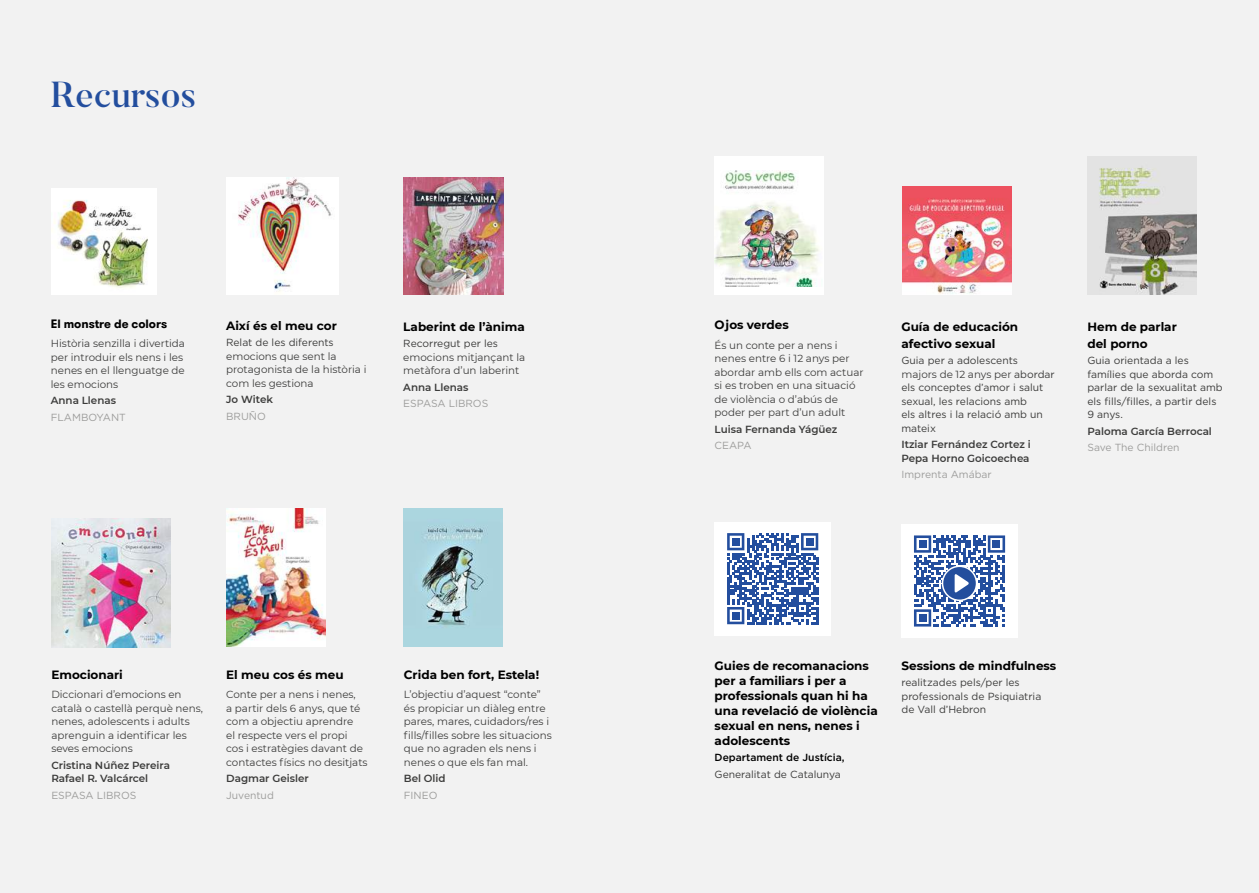
<style>
.page{position:relative;width:1259px;height:893px;background:#f2f2f2}
.page>*{position:absolute;margin:0;border:0;box-sizing:border-box;transform-origin:0 0}
.t1{font:500 36px "Butler";color:#234e9e}
.t2{font:700 12px/15px "Montserrat";color:#000}
.t3{font:700 12px "GT Walsheim Pro";color:#000}
.t4{font:10.35px/13.5px "Montserrat";color:#3c3c3b}
.t5{font:10.35px/13.5px "Gotham";color:#3c3c3b}
.t6{font:600 10.35px/13.5px "Montserrat";color:#3c3c3b}
.t7{font:10.35px "Gotham";color:#9d9d9c}
.t8{font:500 10.35px "Gotham";color:#000}
.s1{font-family:"Gotham"}
</style>
<div class="page">
<img style="left:404px;top:178px;width:99px;height:116px">
<img style="left:51px;top:189px;width:105px;height:105px">
<img style="left:51px;top:519px;width:120px;height:129px">
<img style="left:226px;top:178px;width:112px;height:116px">
<img style="left:404px;top:508px;width:98px;height:138px">
<img style="left:227px;top:508px;width:98px;height:138px">
<div style="left:714px;top:157px;width:109px;height:138px;background:#fff"></div>
<img style="left:714px;top:171px;width:105px;height:116px">
<img style="left:1087px;top:157px;width:109px;height:138px">
<img style="left:902px;top:186px;width:109px;height:109px">
<div style="left:714px;top:522px;width:116px;height:113px;background:#fff"></div>
<svg style="left:727px;top:533px;width:91px;height:91px"></svg>
<div style="left:732px;top:538px;width:7px;height:7px;background:#234e9e"></div>
<div style="left:806px;top:538px;width:7px;height:7px;background:#234e9e"></div>
<div style="left:732px;top:612px;width:7px;height:7px;background:#234e9e"></div>
<div style="left:901px;top:524px;width:116px;height:114px;background:#fff"></div>
<svg style="left:914px;top:535px;width:91px;height:92px"></svg>
<h1 class="t1" style="left:51px;top:72px;width:147px">Recursos</h1>
<p class="t3" style="left:51px;top:316px;width:118px">El monstre de colors</p>
<p class="t4" style="left:51px;top:337px;width:136px">Història senzilla i divertida per introduir els nens i les nenes en el llenguatge de les emocions</p>
<p class="t6" style="left:51px;top:394px;width:67px">Anna Llenas</p>
<p class="t7" style="left:51px;top:411px;width:76px">FLAMBOYANT</p>
<p class="t2" style="left:226px;top:317px;width:112px">Així és el meu cor</p>
<p class="t5" style="left:226px;top:335px;width:109px">Relat de les diferents</p>
<p class="t4" style="left:226px;top:349px;width:142px">emocions que sent la protagonista de la història i com les gestiona</p>
<p class="t6" style="left:226px;top:392px;width:48px">Jo Witek</p>
<p class="t7" style="left:226px;top:409px;width:41px">BRUÑO</p>
<p class="t2" style="left:403px;top:318px;width:123px">Laberint de l’ànima</p>
<p class="t5" style="left:403px;top:336px;width:96px">Recorregut per les</p>
<p class="t4" style="left:403px;top:350px;width:123px">emocions mitjançant la metàfora d’un laberint</p>
<p class="t6" style="left:403px;top:380px;width:67px">Anna Llenas</p>
<p class="t7" style="left:403px;top:397px;width:86px">ESPASA LIBROS</p>
<p class="t2" style="left:51px;top:667px;width:73px">Emocionari</p>
<p class="t4" style="left:51px;top:688px;width:153px">Diccionari d’emocions en català o castellà perquè nens, nenes, adolescents i adults aprenguin a identificar les seves emocions</p>
<p class="t6" style="left:51px;top:758px;width:120px">Cristina Núñez Pereira<br>Rafael R. Valcárcel</p>
<p class="t7" style="left:51px;top:789px;width:86px">ESPASA LIBROS</p>
<p class="t2" style="left:226px;top:667px;width:119px">El meu cos és meu</p>
<p class="t4" style="left:226px;top:688px;width:143px">Conte per a nens i nenes,<br>a partir dels 6 anys, que té com a objectiu aprendre<br>el respecte vers el propi<br>cos i estratègies davant de contactes físics no desitjats</p>
<p class="t6" style="left:226px;top:772px;width:84px">Dagmar Geisler</p>
<p class="t7" style="left:226px;top:789px;width:49px">Juventud</p>
<p class="t2" style="left:404px;top:667px;width:137px">Crida ben fort, Estela!</p>
<p class="t4" style="left:404px;top:688px;width:149px">L’objectiu d’aquest “conte” és propiciar un diàleg entre pares, mares, cuidadors/res i fills/filles sobre les situacions que no agraden els nens i nenes o que els fan mal.</p>
<p class="t6" style="left:404px;top:772px;width:43px">Bel Olid</p>
<p class="t7" style="left:404px;top:789px;width:35px">FINEO</p>
<p class="t2" style="left:714px;top:317px;width:76px">Ojos verdes</p>
<p class="t4" style="left:714px;top:338px;width:150px">És un conte per a nens i nenes entre 6 i 12 anys per abordar amb ells com actuar si es troben en una situació de violència o d’abús de poder per part d’un adult</p>
<p class="t6" style="left:714px;top:422px;width:124px">Luisa Fernanda Yágüez</p>
<p class="t7" style="left:714px;top:439px;width:39px">CEAPA</p>
<p class="t2" style="left:901px;top:318px;width:118px;line-height:16.5px">Guía de educación afectivo sexual</p>
<p class="t5" style="left:901px;top:354px;width:118px">Guia per a adolescents</p>
<p class="t4" style="left:901px;top:367px;width:155px">majors de 12 anys per <span class="s1">abordar</span></p>
<p class="t5" style="left:901px;top:381px;width:143px">els conceptes d’amor i salut sexual, les relacions amb els altres i la relació amb un mateix</p>
<p class="t6" style="left:901px;top:437px;width:131px">Itziar Fernández Cortez i<br>Pepa Horno Goicoechea</p>
<p class="t7" style="left:901px;top:468px;width:92px">Imprenta Amábar</p>
<p class="t2" style="left:1087px;top:318px;width:91px;line-height:16.5px">Hem de parlar del porno</p>
<p class="t5" style="left:1087px;top:354px;width:137px">Guia orientada a les famílies que aborda com parlar de la sexualitat amb els fills/filles, a partir dels<br>9 anys.</p>
<p class="t6" style="left:1087px;top:424px;width:126px">Paloma García Berrocal</p>
<p class="t7" style="left:1087px;top:441px;width:94px">Save The Children</p>
<p class="t2" style="left:714px;top:657px;width:165px">Guies de recomanacions per a familiars i per a professionals quan hi ha una revelació de violència sexual en nens, nenes i adolescents</p>
<p class="t8" style="left:714px;top:751px;width:131px">Departament de Justícia,</p>
<p class="t5" style="left:714px;top:767px;width:128px">Generalitat de Catalunya</p>
<p class="t2" style="left:901px;top:657px;width:156px">Sessions de mindfulness</p>
<p class="t5" style="left:901px;top:676px;width:141px">realitzades pels/per les professionals de Psiquiatria de Vall d’Hebron</p>
</div>
